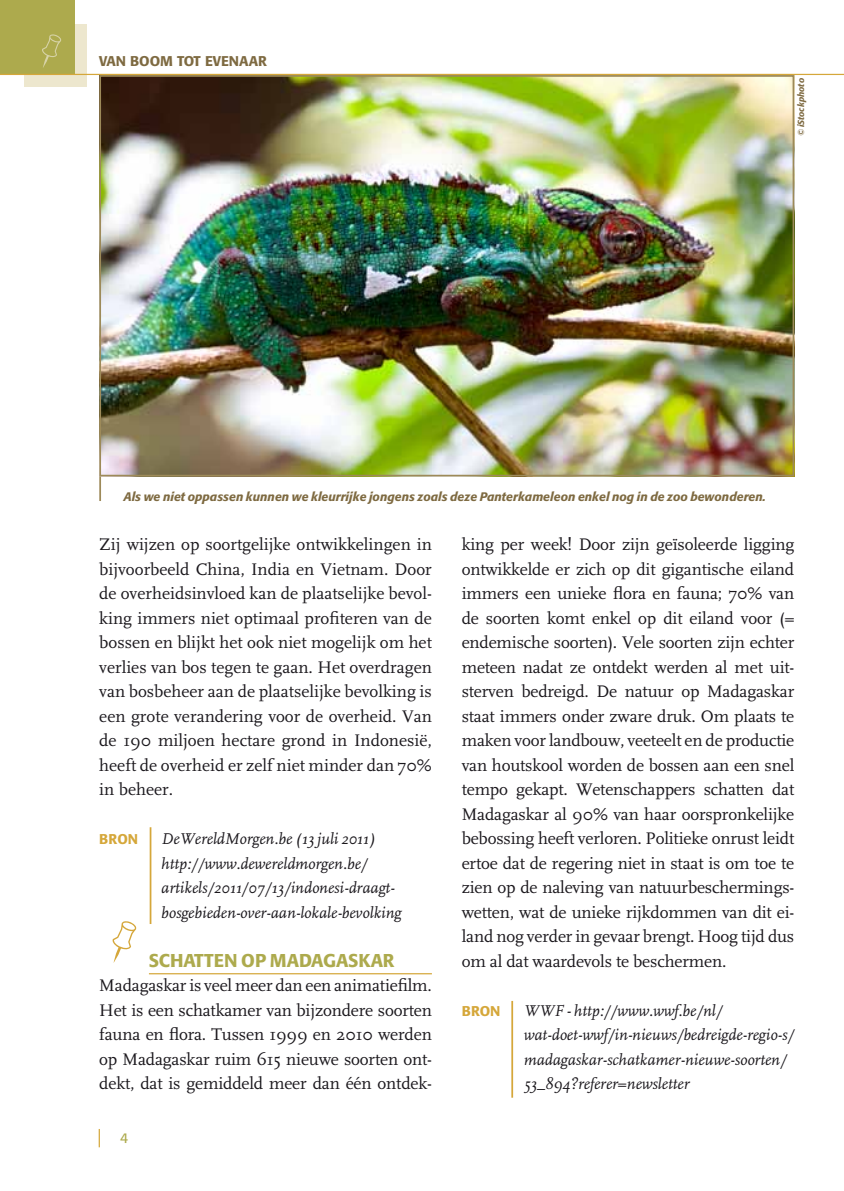
<style>
.page{position:relative;width:844px;height:1191px;background:#fff}
.page>*{position:absolute;margin:0;border:0;box-sizing:border-box;transform-origin:0 0}
.t1{font:500 18.38px "Formata";color:#adaa4d}
.t2{font:17.5px/24.5px "FF Scala";letter-spacing:-.01em;color:#1a171c;text-align:justify}
.t3{font:italic 16.28px/24.5px "FF Scala";color:#1a171c}
.t4{font:500 14px "Formata";color:#7e6a41}
.t5{font:500 14px "Formata";color:#d5a73a}
.t6{font:14px "Formata";color:#adaa4d}
.t7{font:italic 500 12.25px "Formata";color:#7e6a41}
.t8{font:italic 500 8.75px "Formata";color:#7e6a41}
</style>
<div class="page">
<svg style="left:99px;top:1129px;width:1px;height:18px"></svg>
<div style="left:25px;top:25px;width:62px;height:62px;background:#ede7ce"></div>
<div style="left:0;top:0;width:74px;height:74px;background:#adaa4d"></div>
<svg style="left:42px;top:34px;width:19px;height:34px"></svg>
<hr style="left:0;top:74px;width:843px;height:1px;background:#d5a73a">
<hr style="left:149px;top:973px;width:283px;height:1px;background:#d5a73a">
<svg style="left:112px;top:921px;width:24px;height:41px"></svg>
<hr style="left:150px;top:827px;width:1px;height:97px;background:#d5a73a">
<img style="left:102px;top:78px;width:689px;height:395px">
<div style="left:99px;top:75px;width:695px;height:401px;border:2px solid #9d8a59"></div>
<hr style="left:511px;top:1001px;width:2px;height:96px;background:#d5a73a">
<hr style="left:99px;top:476px;width:2px;height:25px;background:#9d8a59">
<p class="t4" style="left:99px;top:52px;width:169px">VAN BOOM TOT EVE NAAR</p>
<p class="t8" style="left:795px;top:136px;width:60px;rotate:-90deg">© iStockphoto</p>
<p class="t7" style="left:124px;top:489px;width:643px">Als we niet oppassen kunnen we kleurrijke jongens zoals deze Panterkameleon enkel nog in de zoo bewonderen.</p>
<p class="t2" style="left:99px;top:532px;width:334px">Zij wijzen op soortgelijke ontwikkelingen in bijvoorbeeld China, India en Vietnam. Door de overheidsinvloed kan de plaatselijke bevol&shy;king immers niet optimaal profiteren van de bossen en blijkt het ook niet mogelijk om het verlies van bos tegen te gaan. Het overdragen van bosbeheer aan de plaatselijke bevolking is een grote verandering voor de overheid. Van de 190 miljoen hectare grond in Indonesië, heeft de overheid er zelf niet minder dan 70% in beheer.</p>
<p class="t5" style="left:99px;top:830px;width:40px">BRON</p>
<p class="t3" style="left:161px;top:827px;width:241px">DeWereldMorgen.be (13 juli 2011) http://www.dewereldmorgen.be/ artikels/2011/07/13/indonesi-draagt&shy;bosgebieden-over-aan-lokale-bevolking</p>
<p class="t1" style="left:149px;top:949px;width:247px">SCHATTEN OP MADAGASKAR</p>
<p class="t2" style="left:99px;top:973px;width:334px">Madagaskar is veel meer dan een animatiefilm.<br>Het is een schatkamer van bijzondere soorten fauna en flora. Tussen 1999 en 2010 werden op Madagaskar ruim 615 nieuwe soorten ont&shy;dekt, dat is gemiddeld meer dan één ontdek-</p>
<p class="t6" style="left:120px;top:1129px;width:10px">4</p>
<p class="t2" style="left:461px;top:532px;width:334px">king per week! Door zijn geïsoleerde ligging ontwikkelde er zich op dit gigantische eiland immers een unieke flora en fauna; 70% van de soorten komt enkel op dit eiland voor (= endemische soorten). Vele soorten zijn echter meteen nadat ze ontdekt werden al met uit&shy;sterven bedreigd. De natuur op Madagaskar staat immers onder zware druk. Om plaats te maken voor landbouw, veeteelt en de productie van houtskool worden de bossen aan een snel tempo gekapt. Wetenschappers schatten dat Madagaskar al 90% van haar oorspronkelijke bebossing heeft verloren. Politieke onrust leidt ertoe dat de regering niet in staat is om toe te zien op de naleving van natuurbeschermings&shy;wetten, wat de unieke rijkdommen van dit ei&shy;land nog verder in gevaar brengt. Hoog tijd dus om al dat waardevols te beschermen.</p>
<p class="t5" style="left:461px;top:1002px;width:40px">BRON</p>
<p class="t3" style="left:523px;top:998px;width:272px">WWF - http://www.wwf.be/nl/ wat-doet-wwf/in-nieuws/bedreigde-regio-s/ madagaskar-schatkamer-nieuwe-soorten/ 53_894?referer=newsletter</p>
</div>
